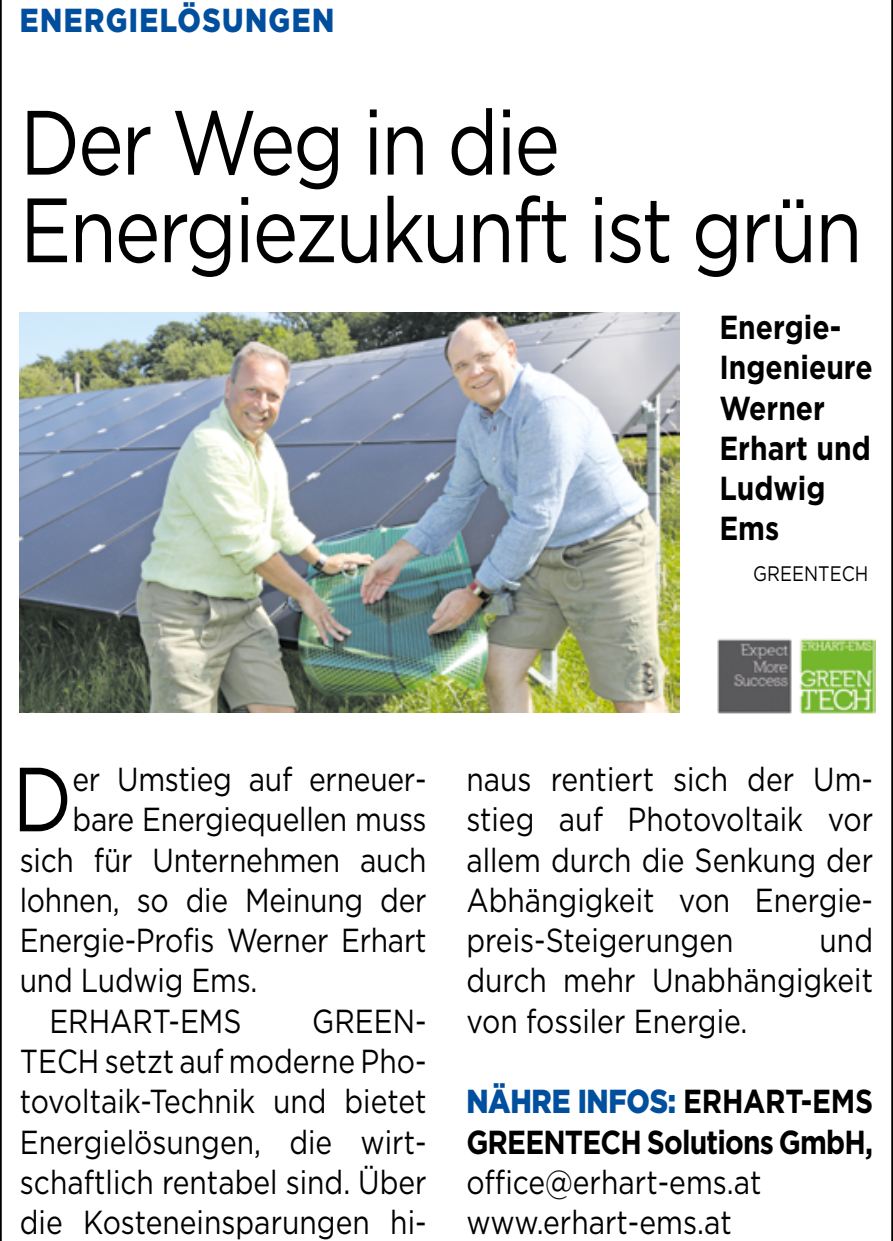
<style>
.page{position:relative;width:893px;height:1241px;background:#fff}
.page>*{position:absolute;margin:0;border:0;box-sizing:border-box;transform-origin:0 0}
.t1{font:91px/87.5px "Gotham";letter-spacing:-.03em;color:#000;scale:.85 1}
.t2{font:90.65px "Gotham";color:#000;scale:.85 1}
.t3{font:33.25px/40.2px "Gotham";color:#000;text-align:justify;scale:.85 1}
.t4{font:700 33.25px/40.2px "Gotham";letter-spacing:-.03em;color:#000;scale:.85 1}
.t5{font:700 33.25px/40.2px "Gotham";color:#000;scale:.85 1}
.t6{font:900 33.25px "Gotham";letter-spacing:.05em;color:#004f9f;scale:.85 1}
.t7{font:21px "Gotham";color:#000;scale:.85 1}
.s1{font-weight:900;color:#004f9f}
</style>
<div class="page">
<img style="left:20px;top:312px;width:660px;height:400px">
<hr style="left:0;top:0;width:2px;height:1240px;background:#000">
<hr style="left:891px;top:0;width:2px;height:1240px;background:#000">
<img style="left:718px;top:638px;width:158px;height:76px">
<p class="t6" style="left:20px;top:-3px;width:371px">ENERGIELÖSUNGEN</p>
<h1 class="t1" style="left:20px;top:97px;width:993px">Der Weg in die<br>Energiezukunft ist grün</h1>
<p class="t5" style="left:719px;top:307px;width:182px">Energie-<br>Ingenieure<br>Werner<br>Erhart und<br>Ludwig<br>Ems</p>
<p class="t7" style="left:753px;top:559px;width:137px">GREENTECH</p>
<h2 class="t2" style="left:12px;top:741px;width:72px">D</h2>
<p class="t3" style="left:73px;top:758px;width:418px">er Umstieg auf erneuer-</p>
<p class="t3" style="left:73px;top:798px;width:418px">bare Energiequellen muss</p>
<p class="t3" style="left:20px;top:838px;width:480px">sich für Unternehmen auch</p>
<p class="t3" style="left:20px;top:879px;width:480px">lohnen, so die Meinung der</p>
<p class="t3" style="left:20px;top:919px;width:480px">Energie-Profis Werner Erhart</p>
<p class="t3" style="left:20px;top:959px;width:281px">und Ludwig Ems.</p>
<p class="t3" style="left:50px;top:999px;width:227px">ERHART-EMS</p>
<p class="t3" style="left:20px;top:999px;width:480px;text-indent:292px">GREEN-TECH setzt auf moderne Pho&shy;tovoltaik-Technik und bietet Energielösungen, die wirt&shy;schaftlich rentabel sind. Über die Kosteneinsparungen hi-</p>
<p class="t3" style="left:466px;top:758px;width:480px">naus rentiert sich der Um&shy;stieg auf Photovoltaik vor allem durch die Senkung der Abhängigkeit von Energie&shy;preis-Steigerungen</p>
<p class="t3" style="left:466px;top:919px;width:480px;text-indent:353px">und durch mehr Unabhängigkeit von fossiler Energie.</p>
<p class="t4" style="left:466px;top:1080px;width:480px"><span class="s1">NÄHRE INFOS:</span> ERHART-EMS<br>GREENTECH Solutions GmbH,</p>
<p class="t3" style="left:466px;top:1160px;width:349px">office@erhart-ems.at www.erhart-ems.at</p>
</div>
